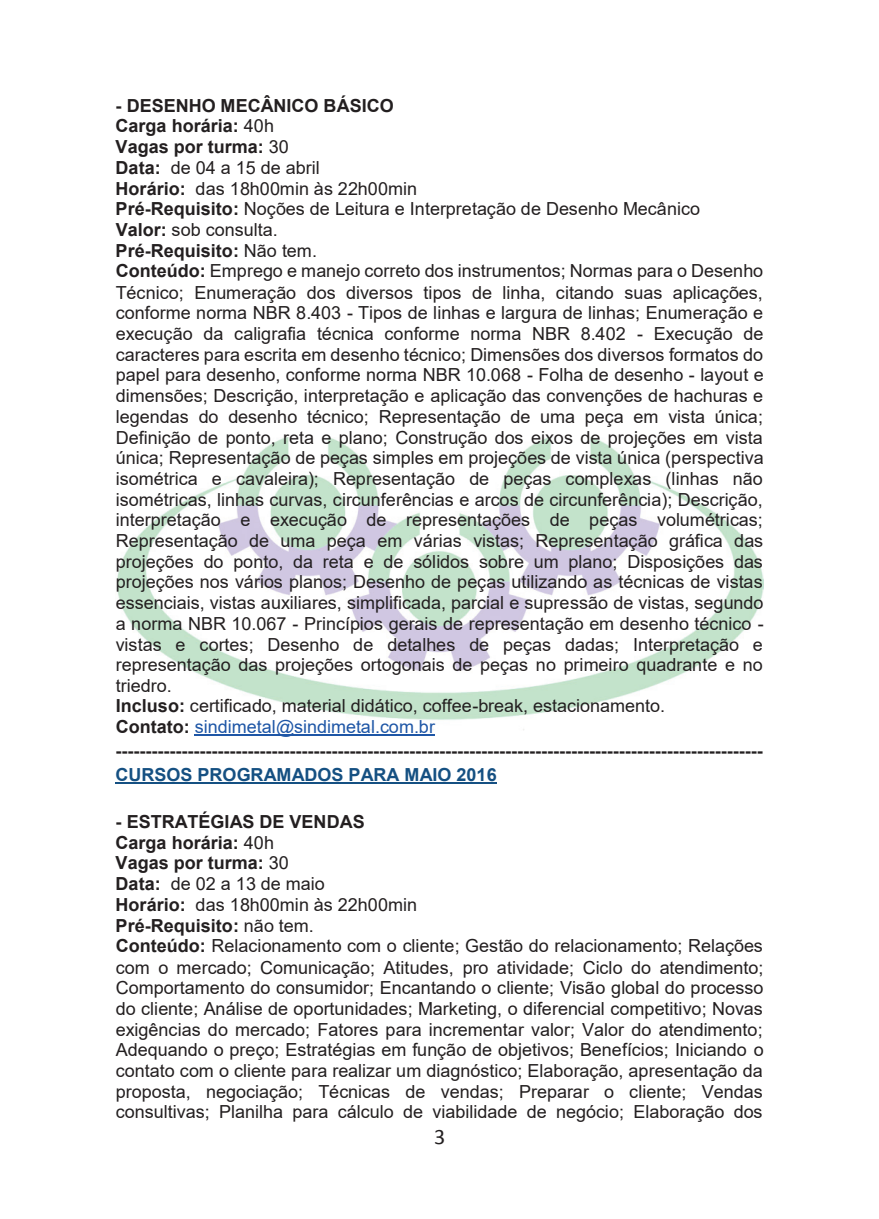
<style>
.page{position:relative;width:879px;height:1219px;background:#fff}
.page>*{position:absolute;margin:0;border:0;box-sizing:border-box;transform-origin:0 0}
.t1{font:22px "Calibri";color:#231f20}
.t2{font:18px/20.8px "Arial";letter-spacing:.005em;color:#231f20}
.t3{font:700 18px "Arial";color:#231f20}
.t4{font:700 18px "Arial";color:#155082}
.s1{font-weight:700}
.s2{color:#1e56a6}
</style>
<div class="page">
<img style="left:117px;top:437px;width:646px;height:299px">
<hr style="left:195px;top:735px;width:240px;height:1px;background:#1e56a6">
<hr style="left:116px;top:782px;width:381px;height:2px;background:#155082">
<p class="t2" style="left:116px;top:95px;width:650px"><span class="s1">- DESENHO MECÂNICO BÁSICO<br>Carga horária:</span> 40h<br><span class="s1">Vagas por turma:</span> 30<br><span class="s1">Data:</span> de 04 a 15 de abril<br><span class="s1">Horário:</span> das 18h00min às 22h00min<br><span class="s1">Pré-Requisito:</span> Noções de Leitura e Interpretação de Desenho Mecânico<br><span class="s1">Valor:</span> sob consulta.<br><span class="s1">Pré-Requisito:</span> Não tem.<br><span class="s1">Conteúdo:</span> Emprego e manejo correto dos instrumentos; Normas para o Desenho Técnico; Enumeração dos diversos tipos de linha, citando suas aplicações, conforme norma NBR 8.403 - Tipos de linhas e largura de linhas; Enumeração e execução da caligrafia técnica conforme norma NBR 8.402 - Execução de caracteres para escrita em desenho técnico; Dimensões dos diversos formatos do papel para desenho, conforme norma NBR 10.068 - Folha de desenho - layout e dimensões; Descrição, interpretação e aplicação das convenções de hachuras e legendas do desenho técnico; Representação de uma peça em vista única; Definição de ponto, reta e plano; Construção dos eixos de projeções em vista única; Representação de peças simples em projeções de vista única (perspectiva isométrica e cavaleira); Representação de peças complexas (linhas não isométricas, linhas curvas, circunferências e arcos de circunferência); Descrição, interpretação e execução de representações de peças volumétricas; Representação de uma peça em várias vistas; Representação gráfica das projeções do ponto, da reta e de sólidos sobre um plano; Disposições das projeções nos vários planos; Desenho de peças utilizando as técnicas de vistas essenciais, vistas auxiliares, simplificada, parcial e supressão de vistas, segundo a norma NBR 10.067 - Princípios gerais de representação em desenho técnico - vistas e cortes; Desenho de detalhes de peças dadas; Interpretação e representação das projeções ortogonais de peças no primeiro quadrante e no triedro.<br><span class="s1">Incluso:</span> certificado, material didático, coffee-break, estacionamento.<br><span class="s1">Contato:</span> <span class="s2">sindimetal@sindimetal.com.br</span></p>
<p class="t3" style="left:116px;top:737px;width:648px">------------------------------------------------------------------------------------------------------------</p>
<p class="t4" style="left:116px;top:762px;width:382px">CURSOS PROGRAMADOS PARA MAIO 2016</p>
<p class="t2" style="left:116px;top:811px;width:649px"><span class="s1">- ESTRATÉGIAS DE VENDAS<br>Carga horária:</span> 40h<br><span class="s1">Vagas por turma:</span> 30<br><span class="s1">Data:</span> de 02 a 13 de maio<br><span class="s1">Horário:</span> das 18h00min às 22h00min<br><span class="s1">Pré-Requisito:</span> não tem.<br><span class="s1">Conteúdo:</span> Relacionamento com o cliente; Gestão do relacionamento; Relações com o mercado; Comunicação; Atitudes, pro atividade; Ciclo do atendimento; Comportamento do consumidor; Encantando o cliente; Visão global do processo do cliente; Análise de oportunidades; Marketing, o diferencial competitivo; Novas exigências do mercado; Fatores para incrementar valor; Valor do atendimento; Adequando o preço; Estratégias em função de objetivos; Benefícios; Iniciando o contato com o cliente para realizar um diagnóstico; Elaboração, apresentação da proposta, negociação; Técnicas de vendas; Preparar o cliente; Vendas consultivas; Planilha para cálculo de viabilidade de negócio; Elaboração dos</p>
<p class="t1" style="left:434px;top:1122px;width:13px">3</p>
</div>
